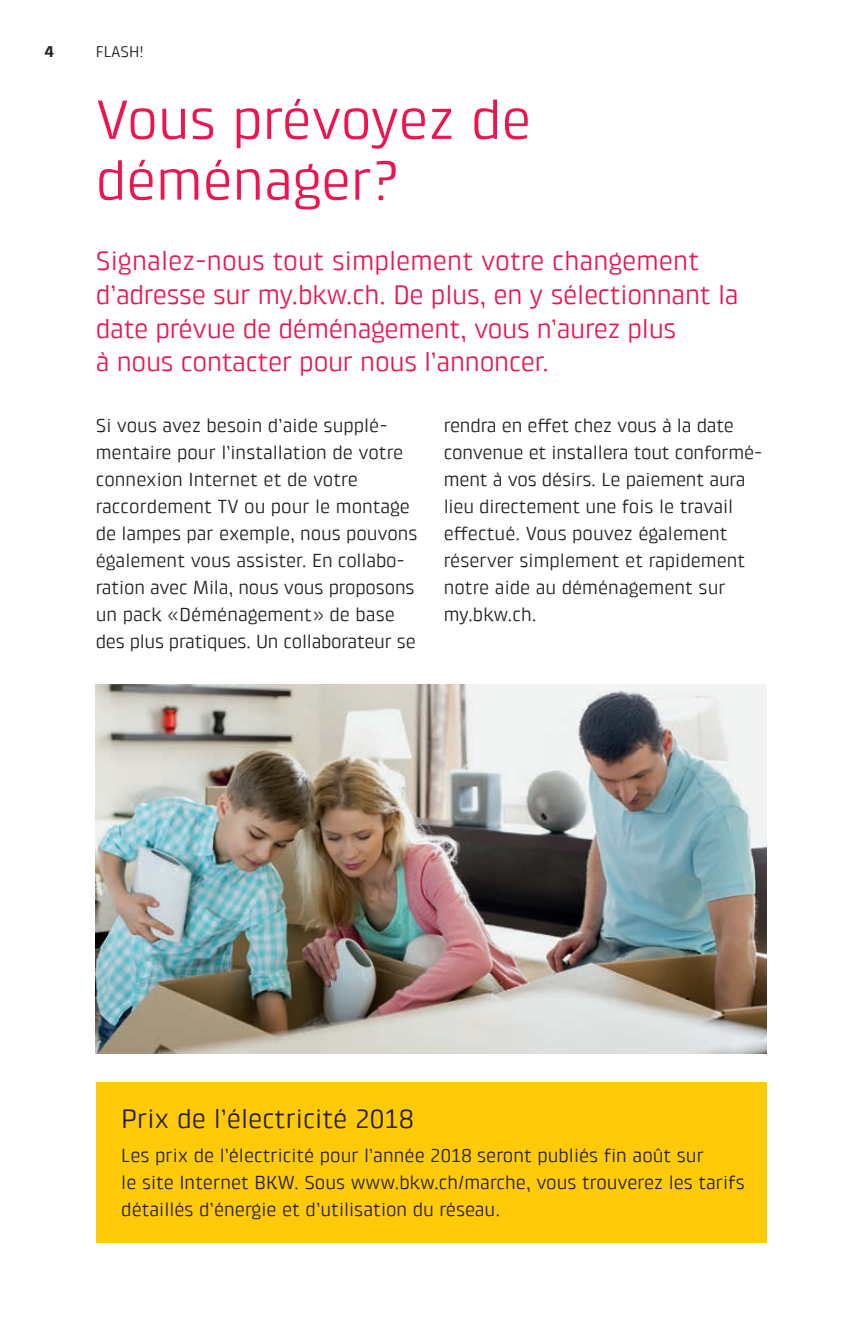
<style>
.page{position:relative;width:862px;height:1340px;background:#fff}
.page>*{position:absolute;margin:0;border:0;box-sizing:border-box;transform-origin:0 0}
.BKW_Headline_25_27pt{font:56.25px/60.8px "Klint Pro";color:#ed1450}
.BKW_Intro_12_15pt_Re{font:27px/33.8px "Klint Pro";letter-spacing:-.01em;color:#ed1450}
.BKW_Subheadline_1_12{font:27px "Klint Pro";color:#231f20}
.BKW_Copy_8_5_12pt_Re{font:19.12px/27px "Klint Pro";color:#231f20}
.BKW_Page_Header_7_9p{font:15.75px "Klint Pro";color:#231f20}
.BKW_Pagina_7_9pt_Bol{font:700 15.75px "Klint Pro";color:#231f20}
</style>
<div class="page">
<div style="left:96px;top:1081px;width:669px;height:161px;background:#feca0a"></div>
<img style="left:96px;top:684px;width:669px;height:369px">
<p class="BKW_Pagina_7_9pt_Bol" style="left:45px;top:43px;width:10px">4</p>
<p class="BKW_Page_Header_7_9p" style="left:96px;top:43px;width:49px">FLASH!</p>
<p class="BKW_Headline_25_27pt" style="left:96px;top:89px;width:437px">Vous prévoyez de déménager?</p>
<p class="BKW_Intro_12_15pt_Re" style="left:96px;top:244px;width:644px">Signalez-nous tout simplement votre changement d’adresse sur my.bkw.ch. De plus, en y sélectionnant la date prévue de déménagement, vous n’aurez plus<br>à nous contacter pour nous l’annoncer.</p>
<p class="BKW_Copy_8_5_12pt_Re" style="left:96px;top:412px;width:323px">Si vous avez besoin d’aide supplé&shy;mentaire pour l’installation de votre connexion Internet et de votre raccordement TV ou pour le montage de lampes par exemple, nous pouvons également vous assister. En collabo&shy;ration avec Mila, nous vous proposons un pack «Déménagement» de base des plus pratiques. Un collaborateur se</p>
<p class="BKW_Copy_8_5_12pt_Re" style="left:443px;top:412px;width:320px">rendra en effet chez vous à la date convenue et installera tout conformé&shy;ment à vos désirs. Le paiement aura lieu directement une fois le travail effectué. Vous pouvez également réserver simplement et rapidement notre aide au déménagement sur my.bkw.ch.</p>
<p class="BKW_Subheadline_1_12" style="left:121px;top:1103px;width:294px">Prix de l’électricité 2018</p>
<p class="BKW_Copy_8_5_12pt_Re" style="left:121px;top:1141px;width:624px">Les prix de l’électricité pour l’année 2018 seront publiés fin août sur<br>le site Internet BKW. Sous www.bkw.ch/marche, vous trouverez les tarifs détaillés d’énergie et d’utilisation du réseau.</p>
</div>
